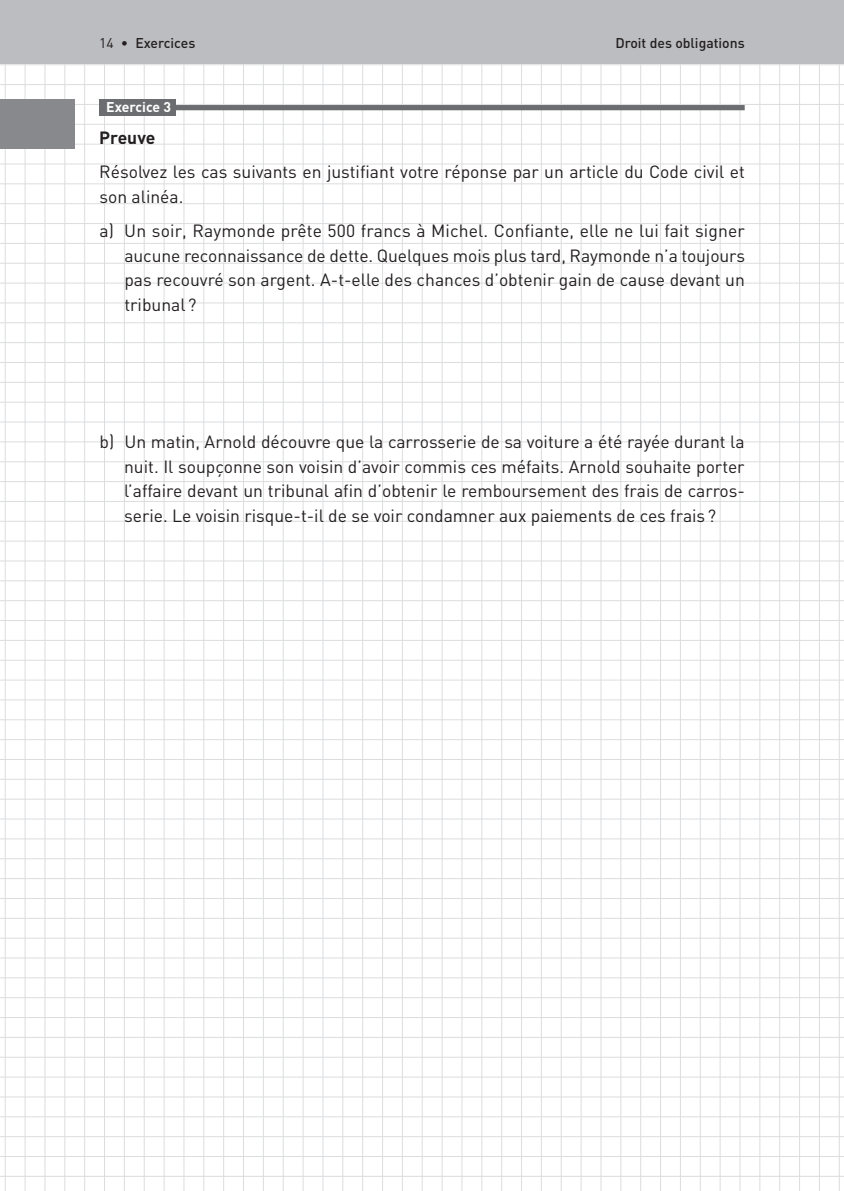
<style>
.page{position:relative;width:844px;height:1191px;background:#fff}
.page>*{position:absolute;margin:0;border:0;box-sizing:border-box;transform-origin:0 0}
.t1{font:17.5px/24.5px "DIN";color:#231f20}
.t2{font:500 14px "DIN";color:#231f20}
.t3{font:700 14px "DIN";color:#fff}
.s1{font-weight:400}
.s2{font-weight:700}
</style>
<div class="page">
<hr style="left:0;top:64px;width:843px;height:1px;background:#dcdddf">
<hr style="left:0;top:84px;width:843px;height:1px;background:#dcdddf">
<hr style="left:0;top:104px;width:843px;height:1px;background:#dcdddf">
<hr style="left:0;top:124px;width:843px;height:1px;background:#dcdddf">
<hr style="left:0;top:144px;width:843px;height:1px;background:#dcdddf">
<hr style="left:0;top:164px;width:843px;height:1px;background:#dcdddf">
<hr style="left:0;top:183px;width:843px;height:1px;background:#dcdddf">
<hr style="left:0;top:203px;width:843px;height:1px;background:#dcdddf">
<hr style="left:0;top:223px;width:843px;height:1px;background:#dcdddf">
<hr style="left:0;top:243px;width:843px;height:1px;background:#dcdddf">
<hr style="left:0;top:263px;width:843px;height:1px;background:#dcdddf">
<hr style="left:0;top:283px;width:843px;height:1px;background:#dcdddf">
<hr style="left:0;top:303px;width:843px;height:1px;background:#dcdddf">
<hr style="left:0;top:322px;width:843px;height:1px;background:#dcdddf">
<hr style="left:0;top:342px;width:843px;height:1px;background:#dcdddf">
<hr style="left:0;top:362px;width:843px;height:1px;background:#dcdddf">
<hr style="left:0;top:382px;width:843px;height:1px;background:#dcdddf">
<hr style="left:0;top:402px;width:843px;height:1px;background:#dcdddf">
<hr style="left:0;top:422px;width:843px;height:1px;background:#dcdddf">
<hr style="left:0;top:441px;width:843px;height:1px;background:#dcdddf">
<hr style="left:0;top:461px;width:843px;height:1px;background:#dcdddf">
<hr style="left:0;top:481px;width:843px;height:1px;background:#dcdddf">
<hr style="left:0;top:501px;width:843px;height:1px;background:#dcdddf">
<hr style="left:0;top:521px;width:843px;height:1px;background:#dcdddf">
<hr style="left:0;top:541px;width:843px;height:1px;background:#dcdddf">
<hr style="left:0;top:560px;width:843px;height:1px;background:#dcdddf">
<hr style="left:0;top:580px;width:843px;height:1px;background:#dcdddf">
<hr style="left:0;top:600px;width:843px;height:1px;background:#dcdddf">
<hr style="left:0;top:620px;width:843px;height:1px;background:#dcdddf">
<hr style="left:0;top:640px;width:843px;height:1px;background:#dcdddf">
<hr style="left:0;top:660px;width:843px;height:1px;background:#dcdddf">
<hr style="left:0;top:680px;width:843px;height:1px;background:#dcdddf">
<hr style="left:0;top:699px;width:843px;height:1px;background:#dcdddf">
<hr style="left:0;top:719px;width:843px;height:1px;background:#dcdddf">
<hr style="left:0;top:739px;width:843px;height:1px;background:#dcdddf">
<hr style="left:0;top:759px;width:843px;height:1px;background:#dcdddf">
<hr style="left:0;top:779px;width:843px;height:1px;background:#dcdddf">
<hr style="left:0;top:799px;width:843px;height:1px;background:#dcdddf">
<hr style="left:0;top:818px;width:843px;height:1px;background:#dcdddf">
<hr style="left:0;top:838px;width:843px;height:1px;background:#dcdddf">
<hr style="left:0;top:858px;width:843px;height:1px;background:#dcdddf">
<hr style="left:0;top:878px;width:843px;height:1px;background:#dcdddf">
<hr style="left:0;top:898px;width:843px;height:1px;background:#dcdddf">
<hr style="left:0;top:918px;width:843px;height:1px;background:#dcdddf">
<hr style="left:0;top:937px;width:843px;height:1px;background:#dcdddf">
<hr style="left:0;top:957px;width:843px;height:1px;background:#dcdddf">
<hr style="left:0;top:977px;width:843px;height:1px;background:#dcdddf">
<hr style="left:0;top:997px;width:843px;height:1px;background:#dcdddf">
<hr style="left:0;top:1017px;width:843px;height:1px;background:#dcdddf">
<hr style="left:0;top:1037px;width:843px;height:1px;background:#dcdddf">
<hr style="left:0;top:1057px;width:843px;height:1px;background:#dcdddf">
<hr style="left:0;top:1076px;width:843px;height:1px;background:#dcdddf">
<hr style="left:0;top:1096px;width:843px;height:1px;background:#dcdddf">
<hr style="left:0;top:1116px;width:843px;height:1px;background:#dcdddf">
<hr style="left:0;top:1136px;width:843px;height:1px;background:#dcdddf">
<hr style="left:0;top:1156px;width:843px;height:1px;background:#dcdddf">
<hr style="left:0;top:1176px;width:843px;height:1px;background:#dcdddf">
<hr style="left:5px;top:0;width:1px;height:1191px;background:#dcdddf">
<hr style="left:25px;top:0;width:1px;height:1191px;background:#dcdddf">
<hr style="left:45px;top:0;width:1px;height:1191px;background:#dcdddf">
<hr style="left:64px;top:0;width:1px;height:1191px;background:#dcdddf">
<hr style="left:84px;top:0;width:1px;height:1191px;background:#dcdddf">
<hr style="left:104px;top:0;width:1px;height:1191px;background:#dcdddf">
<hr style="left:124px;top:0;width:1px;height:1191px;background:#dcdddf">
<hr style="left:144px;top:0;width:1px;height:1191px;background:#dcdddf">
<hr style="left:164px;top:0;width:1px;height:1191px;background:#dcdddf">
<hr style="left:184px;top:0;width:1px;height:1191px;background:#dcdddf">
<hr style="left:203px;top:0;width:1px;height:1191px;background:#dcdddf">
<hr style="left:223px;top:0;width:1px;height:1191px;background:#dcdddf">
<hr style="left:243px;top:0;width:1px;height:1191px;background:#dcdddf">
<hr style="left:263px;top:0;width:1px;height:1191px;background:#dcdddf">
<hr style="left:283px;top:0;width:1px;height:1191px;background:#dcdddf">
<hr style="left:303px;top:0;width:1px;height:1191px;background:#dcdddf">
<hr style="left:322px;top:0;width:1px;height:1191px;background:#dcdddf">
<hr style="left:342px;top:0;width:1px;height:1191px;background:#dcdddf">
<hr style="left:362px;top:0;width:1px;height:1191px;background:#dcdddf">
<hr style="left:382px;top:0;width:1px;height:1191px;background:#dcdddf">
<hr style="left:402px;top:0;width:1px;height:1191px;background:#dcdddf">
<hr style="left:422px;top:0;width:1px;height:1191px;background:#dcdddf">
<hr style="left:441px;top:0;width:1px;height:1191px;background:#dcdddf">
<hr style="left:461px;top:0;width:1px;height:1191px;background:#dcdddf">
<hr style="left:481px;top:0;width:1px;height:1191px;background:#dcdddf">
<hr style="left:501px;top:0;width:1px;height:1191px;background:#dcdddf">
<hr style="left:521px;top:0;width:1px;height:1191px;background:#dcdddf">
<hr style="left:541px;top:0;width:1px;height:1191px;background:#dcdddf">
<hr style="left:561px;top:0;width:1px;height:1191px;background:#dcdddf">
<hr style="left:580px;top:0;width:1px;height:1191px;background:#dcdddf">
<hr style="left:600px;top:0;width:1px;height:1191px;background:#dcdddf">
<hr style="left:620px;top:0;width:1px;height:1191px;background:#dcdddf">
<hr style="left:640px;top:0;width:1px;height:1191px;background:#dcdddf">
<hr style="left:660px;top:0;width:1px;height:1191px;background:#dcdddf">
<hr style="left:680px;top:0;width:1px;height:1191px;background:#dcdddf">
<hr style="left:699px;top:0;width:1px;height:1191px;background:#dcdddf">
<hr style="left:719px;top:0;width:1px;height:1191px;background:#dcdddf">
<hr style="left:739px;top:0;width:1px;height:1191px;background:#dcdddf">
<hr style="left:759px;top:0;width:1px;height:1191px;background:#dcdddf">
<hr style="left:779px;top:0;width:1px;height:1191px;background:#dcdddf">
<hr style="left:799px;top:0;width:1px;height:1191px;background:#dcdddf">
<hr style="left:818px;top:0;width:1px;height:1191px;background:#dcdddf">
<hr style="left:838px;top:0;width:1px;height:1191px;background:#dcdddf">
<div style="left:0;top:0;width:843px;height:63px;background:#bcbdc0"></div>
<div style="left:0;top:99px;width:74px;height:50px;background:#87898c"></div>
<div style="left:99px;top:105px;width:645px;height:5px;background:#6c6d70"></div>
<div style="left:99px;top:99px;width:77px;height:16px;background:#6c6d70"></div>
<p class="t2" style="left:99px;top:35px;width:98px"><span class="s1">14 •</span> Exercices</p>
<p class="t2" style="left:615px;top:35px;width:131px">Droit des obligations</p>
<p class="t3" style="left:106px;top:99px;width:66px">Exercice 3</p>
<p class="t1" style="left:99px;top:120px;width:647px;line-height:34.5px"><span class="s2">Preuve<br></span>Résolvez les cas suivants en justifiant votre réponse par un article du Code civil et</p>
<p class="t1" style="left:99px;top:179px;width:646px;line-height:34.5px">son alinéa.<br>a) Un soir, Raymonde prête 500 francs à Michel. Confiante, elle ne lui fait signer</p>
<p class="t1" style="left:124px;top:243px;width:622px;text-align:justify">aucune reconnaissance de dette. Quelques mois plus tard, Raymonde n’a toujours pas recouvré son argent. A-t-elle des chances d’obtenir gain de cause devant un tribunal?</p>
<p class="t1" style="left:124px;top:430px;width:622px;text-align:justify;text-indent:-24px">b) Un matin, Arnold découvre que la carrosserie de sa voiture a été rayée durant la nuit. Il soupçonne son voisin d’avoir commis ces méfaits. Arnold souhaite porter l’affaire devant un tribunal afin d’obtenir le remboursement des frais de carros&shy;serie. Le voisin risque-t-il de se voir condamner aux paiements de ces frais ?</p>
</div>
